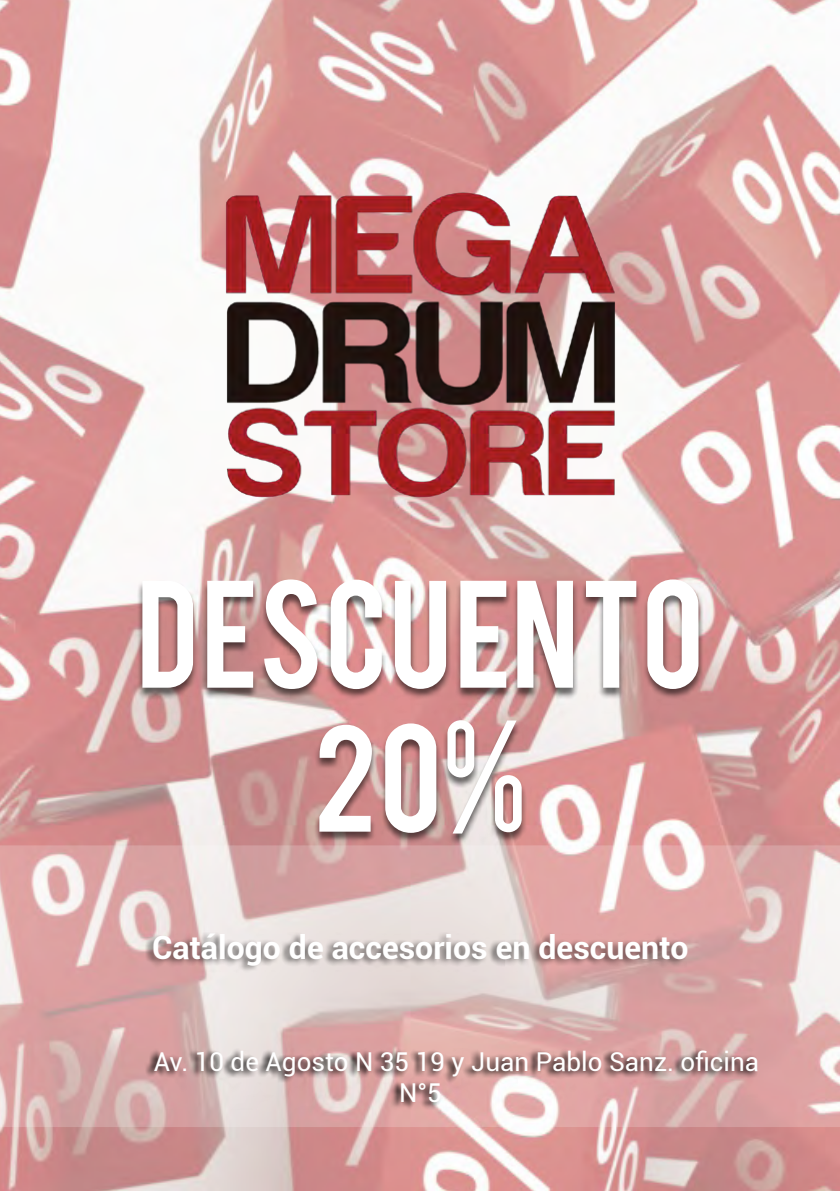
<style>
.page{position:relative;width:840px;height:1191px;background:#fff}
.page>*{position:absolute;margin:0;border:0;box-sizing:border-box;transform-origin:0 0}
.t1{font:120px/144px "Bebas";letter-spacing:.015em;color:#fff;text-align:center}
.t2{font:700 32px "Roboto";color:#fff}
.t3{font:26px/31.2px "Roboto";color:#fff}
</style>
<div class="page">
<img style="left:0;top:0;width:839px;height:1191px">
<svg style="left:0;top:845px;width:839px;height:282px;background:#dfb8b7"></svg>
<div style="left:143px;top:932px;width:543px;height:40px;background:#000;opacity:.54"></div>
<svg style="left:143px;top:1048px;width:614px;height:61px;background:#c9a2a1"></svg>
<img style="left:184px;top:178px;width:472px;height:333px">
<div style="left:137px;top:580px;width:567px;height:264px;background:#000;opacity:.57"></div>
<h1 class="t1" style="left:137px;top:554px;width:568px">DESCUENTO<br>20%</h1>
<p class="t2" style="left:152px;top:925px;width:537px">Catálogo de accesorios en descuento</p>
<p class="t3" style="left:399px;top:1045px;width:361px;text-indent:-245px">Av. 10 de Agosto N 35 19 y Juan Pablo Sanz. oficina<br>N°5</p>
</div>
